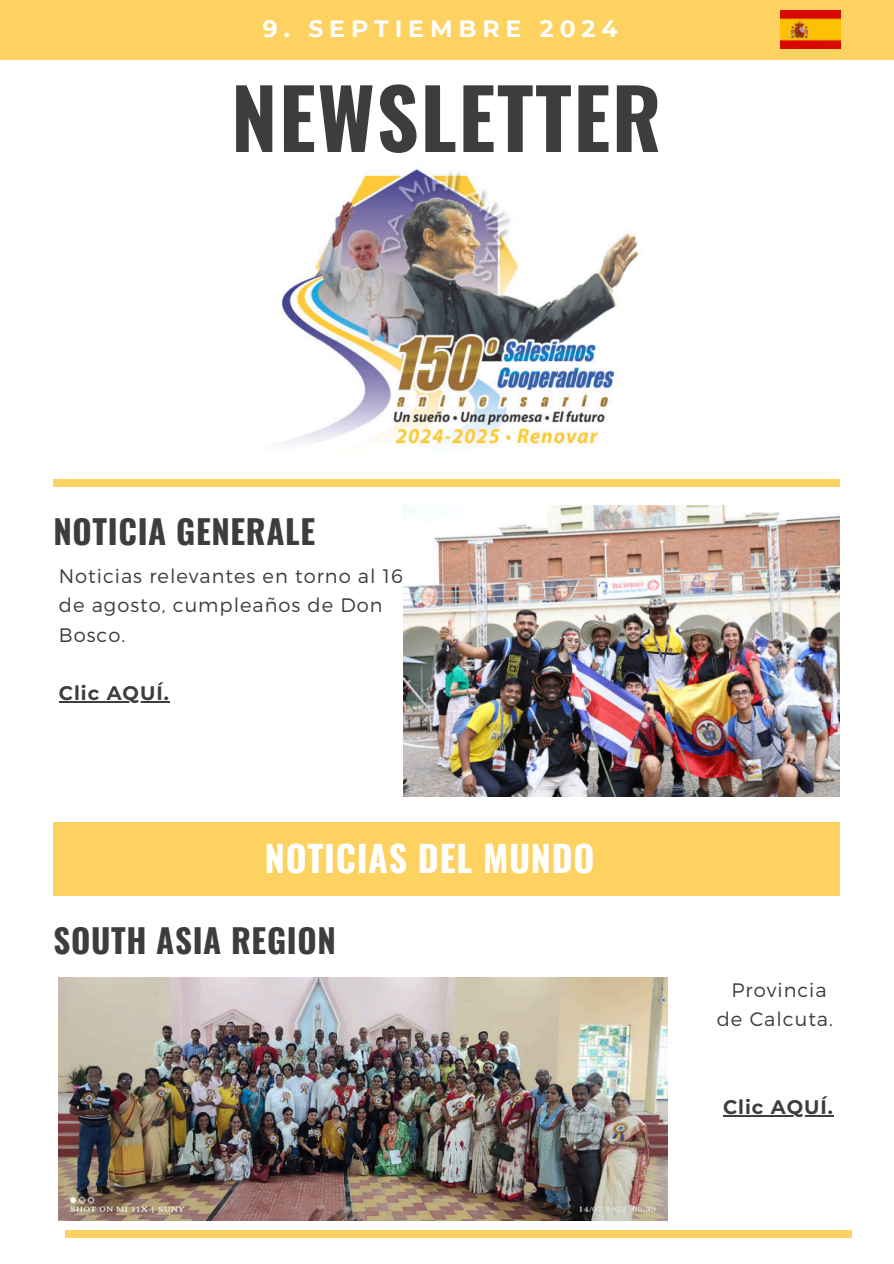
<style>
.page{position:relative;width:894px;height:1264px;background:#fff}
.page>*{position:absolute;margin:0;border:0;box-sizing:border-box;transform-origin:0 0}
.t1{font:700 82.2px "Oswald";letter-spacing:.02em;color:#3d3d3d}
.t2{font:700 36px "Oswald";letter-spacing:.02em;color:#fff}
.t3{font:700 33px "Oswald";letter-spacing:.02em;color:#3d3d3d}
.t4{font:700 23.55px "Montserrat";letter-spacing:.25em;color:#fff}
.t5{font:300 19.5px/29.2px "Montserrat";letter-spacing:.05em;color:#3d3d3d;text-align:center}
.t6{font:700 19.5px "Montserrat";letter-spacing:.05em;color:#3d3d3d}
</style>
<div class="page">
<div style="left:0;top:0;width:893px;height:60px;background:#fdd260"></div>
<div style="left:53px;top:479px;width:786px;height:7px;background:#fdd260"></div>
<div style="left:53px;top:822px;width:786px;height:73px;background:#fdd260"></div>
<div style="left:65px;top:1230px;width:786px;height:7px;background:#fdd260"></div>
<img style="left:403px;top:505px;width:436px;height:291px">
<img style="left:59px;top:977px;width:608px;height:243px">
<hr style="left:722px;top:1114px;width:111px;height:2px;background:#3d3d3d">
<hr style="left:59px;top:701px;width:111px;height:1px;background:#3d3d3d">
<img style="left:780px;top:10px;width:59px;height:38px">
<img style="left:281px;top:169px;width:358px;height:278px">
<p class="t4" style="left:263px;top:11px;width:356px">9. SEPTIEMBRE 2024</p>
<h1 class="t1" style="left:231px;top:75px;width:431px">NEWSLETTER</h1>
<h3 class="t3" style="left:53px;top:514px;width:263px">NOTICIA GENERALE</h3>
<p class="t5" style="left:59px;top:561px;width:345px;text-align:left">Noticias relevantes en torno al 16 de agosto, cumpleaños de Don<br>Bosco.</p>
<p class="t6" style="left:59px;top:679px;width:111px">Clic AQUÍ.</p>
<h2 class="t2" style="left:265px;top:839px;width:331px">NOTICIAS DEL MUNDO</h2>
<h3 class="t3" style="left:53px;top:923px;width:284px">SOUTH ASIA REGION</h3>
<p class="t5" style="left:716px;top:974px;width:118px">Provincia de Calcuta.</p>
<p class="t6" style="left:722px;top:1092px;width:111px">Clic AQUÍ.</p>
</div>
